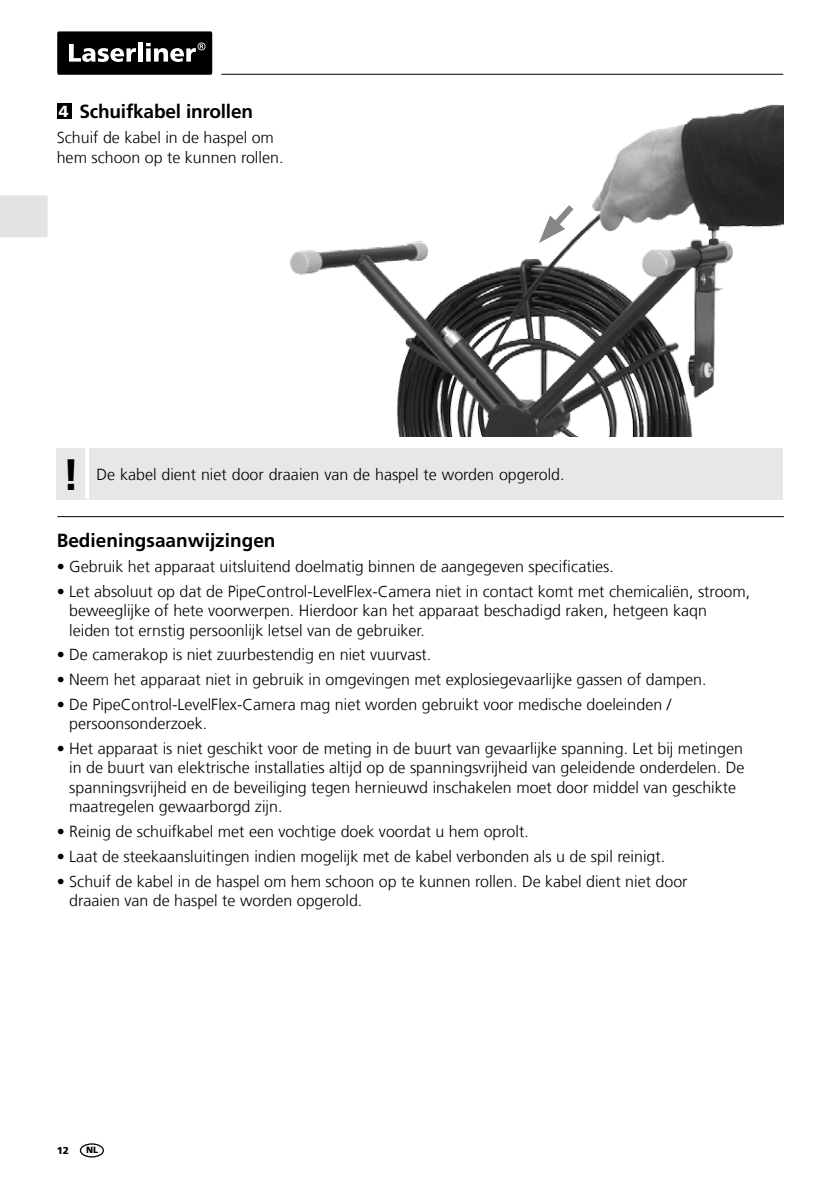
<style>
.page{position:relative;width:840px;height:1191px;background:#fff}
.page>*{position:absolute;margin:0;border:0;box-sizing:border-box;transform-origin:0 0}
.t1{font:700 44px "Frutiger LT Com";color:#000}
.t2{font:700 19px "Frutiger LT Com";color:#000}
.t3{font:300 16px/19.2px "Frutiger LT Com";color:#000}
.t4{font:900 10px "Frutiger LT Com";color:#000}
.t5{font:900 9px "Frutiger LT Com";color:#000}
.s1{font-weight:900;font-size:16px;color:#fff}
</style>
<div class="page">
<hr style="left:221px;top:74px;width:561px;height:1px;background:#000">
<div style="left:57px;top:31px;width:155px;height:44px;background:#000;border-radius:2px"></div>
<svg style="left:69px;top:44px;width:67px;height:18px"></svg>
<div style="left:138px;top:43px;width:5px;height:19px;background:#fff"></div>
<svg style="left:146px;top:42px;width:59px;height:20px"></svg>
<img style="left:290px;top:104px;width:492px;height:333px">
<svg style="left:538px;top:199px;width:41px;height:44px"></svg>
<div style="left:57px;top:103px;width:15px;height:16px;background:#000"></div>
<div style="left:57px;top:448px;width:725px;height:51px;background:#e7e7e7"></div>
<hr style="left:85px;top:448px;width:4px;height:51px;background:#fff">
<hr style="left:57px;top:516px;width:726px;height:1px;background:#000">
<div style="left:0;top:195px;width:48px;height:42px;background:#e3e3e3"></div>
<div style="left:80px;top:1143px;width:24px;height:14px;border:1px solid #000;border-radius:50%"></div>
<p class="t2" style="left:59px;top:100px;width:196px"><span class="s1">4</span> Schuifkabel inrollen</p>
<p class="t3" style="left:57px;top:128px;width:228px">Schuif de kabel in de haspel om hem schoon op te kunnen rollen.</p>
<h1 class="t1" style="left:62px;top:449px;width:19px">!</h1>
<p class="t3" style="left:96px;top:464px;width:469px">De kabel dient niet door draaien van de haspel te worden opgerold.</p>
<p class="t2" style="left:57px;top:529px;width:220px">Bedieningsaanwijzingen</p>
<p class="t3" style="left:57px;top:557px;width:558px">• Gebruik het apparaat uitsluitend doelmatig binnen de aangegeven specificaties.</p>
<p class="t3" style="left:69px;top:582px;width:682px;text-indent:-12px">• Let absoluut op dat de PipeControl-LevelFlex-Camera niet in contact komt met chemicaliën, stroom, beweeglijke of hete voorwerpen. Hierdoor kan het apparaat beschadigd raken, hetgeen kaqn leiden tot ernstig persoonlijk letsel van de gebruiker.</p>
<p class="t3" style="left:57px;top:645px;width:376px">• De camerakop is niet zuurbestendig en niet vuurvast.</p>
<p class="t3" style="left:57px;top:670px;width:650px">• Neem het apparaat niet in gebruik in omgevingen met explosiegevaarlijke gassen of dampen.</p>
<p class="t3" style="left:69px;top:695px;width:603px;text-indent:-12px">• De PipeControl-LevelFlex-Camera mag niet worden gebruikt voor medische doeleinden / persoonsonderzoek.</p>
<p class="t3" style="left:69px;top:739px;width:676px;text-indent:-12px">• Het apparaat is niet geschikt voor de meting in de buurt van gevaarlijke spanning. Let bij metingen in de buurt van elektrische installaties altijd op de spanningsvrijheid van geleidende onderdelen. De spanningsvrijheid en de beveiliging tegen hernieuwd inschakelen moet door middel van geschikte maatregelen gewaarborgd zijn.</p>
<p class="t3" style="left:57px;top:821px;width:473px">• Reinig de schuifkabel met een vochtige doek voordat u hem oprolt.</p>
<p class="t3" style="left:57px;top:846px;width:609px">• Laat de steekaansluitingen indien mogelijk met de kabel verbonden als u de spil reinigt.</p>
<p class="t3" style="left:69px;top:871px;width:619px;text-indent:-12px">• Schuif de kabel in de haspel om hem schoon op te kunnen rollen. De kabel dient niet door draaien van de haspel te worden opgerold.</p>
<p class="t4" style="left:57px;top:1144px;width:14px">12</p>
<p class="t5" style="left:86px;top:1144px;width:14px">NL</p>
</div>
